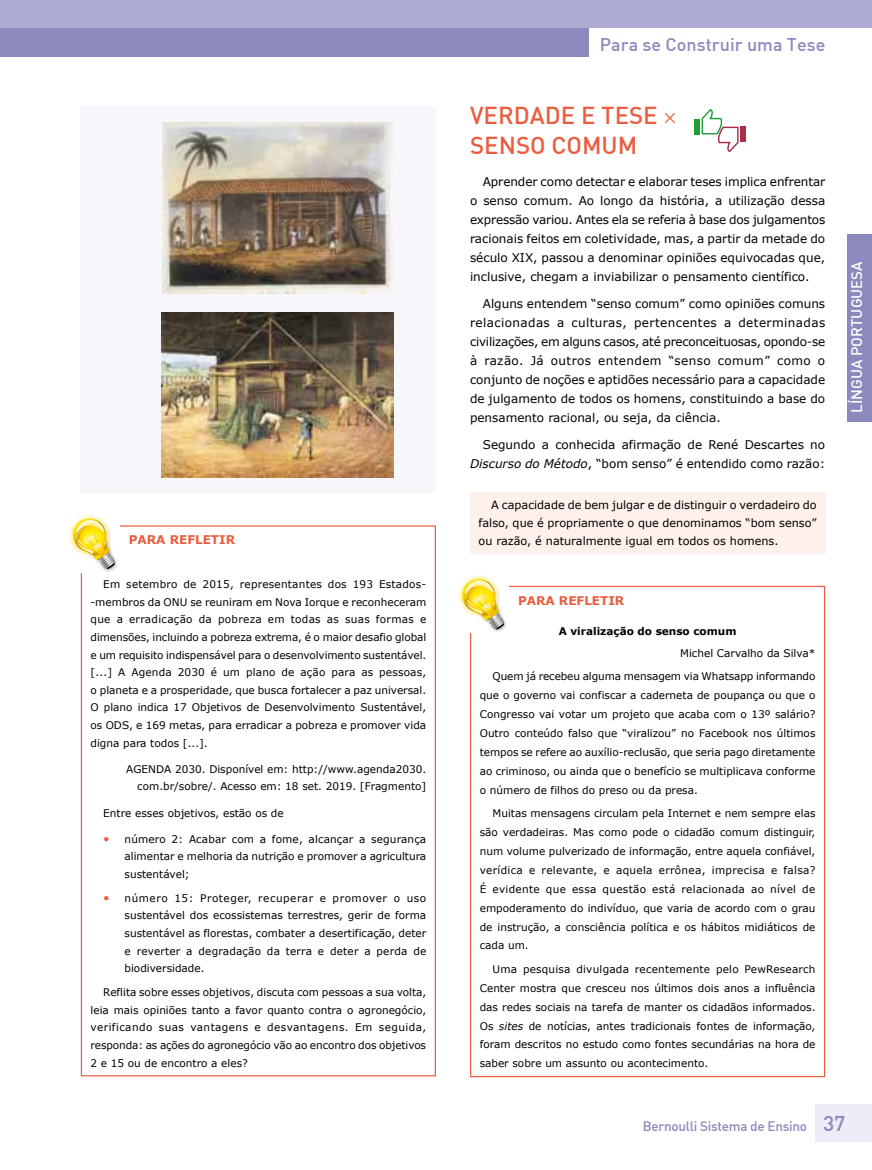
<style>
.page{position:relative;width:872px;height:1170px;background:#fff}
.page>*{position:absolute;margin:0;border:0;box-sizing:border-box;transform-origin:0 0}
.t1{font:500 24px/30.2px "DIN";color:#eb5d40}
.t2{font:500 18px "DIN";color:#8b89be}
.t3{font:500 15px "DIN";color:#fff}
.t4{font:500 13.5px "DIN Alternate";letter-spacing:-.02em;color:#8b89be}
.t5{font:12px/18.9px "Verdana";color:#000;text-align:justify}
.t6{font:700 12px "Verdana";color:#eb5d40}
.t7{font:11.25px/18px "Verdana";color:#000;text-align:justify}
.t8{font:10.5px/17.5px "Verdana";color:#000;text-align:justify}
.t9{font:700 10.5px "Verdana";color:#000}
.s1{font-size:12px;color:#eb5d40}
.s2{font-style:italic}
.s3{font-family:"DIN";font-size:21px}
</style>
<div class="page">
<div style="left:0;top:28px;width:673px;height:28px;background:#8b89be"></div>
<div style="left:0;top:0;width:872px;height:28px;background:#adabd2"></div>
<div style="left:847px;top:234px;width:25px;height:187px;background:#8b89be"></div>
<div style="left:815px;top:1104px;width:57px;height:37px;background:#edecf7"></div>
<div style="left:81px;top:106px;width:355px;height:387px;background:#f7f6fb"></div>
<img style="left:162px;top:122px;width:231px;height:171px">
<img style="left:162px;top:313px;width:231px;height:164px">
<div style="left:470px;top:492px;width:355px;height:62px;background:#fef1ec"></div>
<img style="left:492px;top:626px;width:14px;height:6px">
<img style="left:458px;top:575px;width:48px;height:51px">
<svg style="left:460px;top:579px;width:44px;height:50px"></svg>
<div style="left:694px;top:119px;width:6px;height:15px;background:#22a038"></div>
<svg style="left:701px;top:110px;width:38px;height:42px"></svg>
<div style="left:740px;top:127px;width:6px;height:15px;background:#a92d47"></div>
<img style="left:103px;top:566px;width:14px;height:6px">
<img style="left:69px;top:515px;width:48px;height:51px">
<svg style="left:71px;top:518px;width:44px;height:51px"></svg>
<div style="left:589px;top:28px;width:283px;height:29px;background:#fff"></div>
<p class="t6" style="left:129px;top:531px;width:108px">PARA REFLETIR</p>
<p class="t8" style="left:91px;top:575px;width:337px;text-indent:13px">Em setembro de 2015, representantes dos 193 Estados--membros da ONU se reuniram em Nova Iorque e reconheceram que a erradicação da pobreza em todas as suas formas e dimensões, incluindo a pobreza extrema, é o maior desafio global e um requisito indispensável para o desenvolvimento sustentável. [...] A Agenda 2030 é um plano de ação para as pessoas, o planeta e a prosperidade, que busca fortalecer a paz universal.<br>O plano indica 17 Objetivos de Desenvolvimento Sustentável, os ODS, e 169 metas, para erradicar a pobreza e promover vida digna para todos [...].</p>
<p class="t8" style="left:126px;top:760px;width:301px;text-align:right">AGENDA 2030. Disponível em: http://www.agenda2030. com.br/sobre/. Acesso em: 18 set. 2019. [Fragmento]</p>
<p class="t8" style="left:103px;top:803px;width:182px">Entre esses objetivos, estão os de</p>
<p class="t8" style="left:125px;top:829px;width:303px;text-indent:-21px"><span class="s1">•</span> número 2: Acabar com a fome, alcançar a segurança alimentar e melhoria da nutrição e promover a agricultura sustentável;</p>
<p class="t8" style="left:125px;top:889px;width:303px;text-indent:-21px"><span class="s1">•</span> número 15: Proteger, recuperar e promover o uso sustentável dos ecossistemas terrestres, gerir de forma sustentável as florestas, combater a desertificação, deter e reverter a degradação da terra e deter a perda de biodiversidade.</p>
<p class="t8" style="left:90px;top:983px;width:337px;text-indent:13px">Reflita sobre esses objetivos, discuta com pessoas a sua volta, leia mais opiniões tanto a favor quanto contra o agronegócio, verificando suas vantagens e desvantagens. Em seguida, responda: as ações do agronegócio vão ao encontro dos objetivos 2 e 15 ou de encontro a eles?</p>
<h2 class="t2" style="left:600px;top:33px;width:227px">Para se Construir uma Tese</h2>
<h1 class="t1" style="left:470px;top:99px;width:189px">VERDADE E TESE<br>SENSO COMUM</h1>
<p class="t5" style="left:470px;top:172px;width:357px;text-indent:13px">Aprender como detectar e elaborar teses implica enfrentar o senso comum. Ao longo da história, a utilização dessa expressão variou. Antes ela se referia à base dos julgamentos racionais feitos em coletividade, mas, a partir da metade do século XIX, passou a denominar opiniões equivocadas que, inclusive, chegam a inviabilizar o pensamento científico.</p>
<p class="t5" style="left:470px;top:294px;width:357px;text-indent:13px">Alguns entendem “senso comum” como opiniões comuns relacionadas a culturas, pertencentes a determinadas civilizações, em alguns casos, até preconceituosas, opondo-se à razão. Já outros entendem “senso comum” como o conjunto de noções e aptidões necessário para a capacidade de julgamento de todos os homens, constituindo a base do pensamento racional, ou seja, da ciência.</p>
<p class="t5" style="left:470px;top:435px;width:357px;text-align:right">Segundo a conhecida afirmação de René Descartes no<br><span class="s2">Discurso do Método</span>, “bom senso” é entendido como razão:</p>
<p class="t7" style="left:478px;top:496px;width:340px;text-indent:13px">A capacidade de bem julgar e de distinguir o verdadeiro do falso, que é propriamente o que denominamos “bom senso” ou razão, é naturalmente igual em todos os homens.</p>
<p class="t6" style="left:518px;top:591px;width:108px">PARA REFLETIR</p>
<p class="t9" style="left:558px;top:623px;width:179px">A viralização do senso comum</p>
<p class="t8" style="left:680px;top:644px;width:137px">Michel Carvalho da Silva*</p>
<p class="t8" style="left:480px;top:666px;width:337px;line-height:18.9px;text-indent:13px">Quem já recebeu alguma mensagem via Whatsapp informando que o governo vai confiscar a caderneta de poupança ou que o Congresso vai votar um projeto que acaba com o 13º salário?<br>Outro conteúdo falso que “viralizou” no Facebook nos últimos tempos se refere ao auxílio-reclusão, que seria pago diretamente ao criminoso, ou ainda que o benefício se multiplicava conforme o número de filhos do preso ou da presa.</p>
<p class="t8" style="left:480px;top:803px;width:337px;line-height:18.9px;text-indent:13px">Muitas mensagens circulam pela Internet e nem sempre elas são verdadeiras. Mas como pode o cidadão comum distinguir, num volume pulverizado de informação, entre aquela confiável, verídica e relevante, e aquela errônea, imprecisa e falsa?<br>É evidente que essa questão está relacionada ao nível de empoderamento do indivíduo, que varia de acordo com o grau de instrução, a consciência política e os hábitos midiáticos de cada um.</p>
<p class="t8" style="left:480px;top:959px;width:337px;line-height:18.9px;text-indent:13px">Uma pesquisa divulgada recentemente pelo PewResearch Center mostra que cresceu nos últimos dois anos a influência das redes sociais na tarefa de manter os cidadãos informados.<br>Os <span class="s2">sites</span> de notícias, antes tradicionais fontes de informação, foram descritos no estudo como fontes secundárias na hora de saber sobre um assunto ou acontecimento.</p>
<h3 class="t3" style="left:847px;top:412px;width:153px;rotate:-90deg">LÍNGUA PORTUGUESA</h3>
<p class="t4" style="left:643px;top:1117px;width:204px">Bernoulli Sistema de Ensino <span class="s3">37</span></p>
</div>
